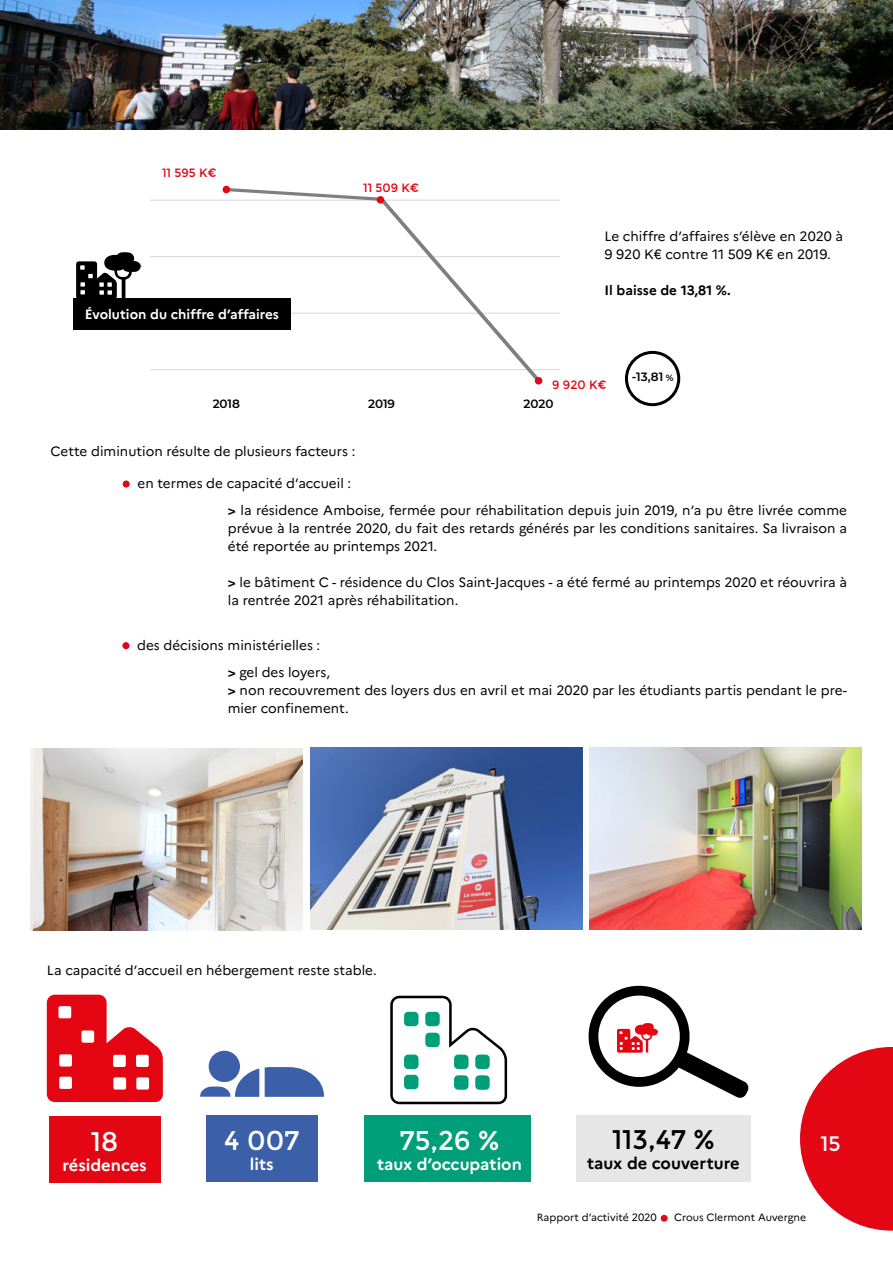
<style>
.page{position:relative;width:893px;height:1263px;background:#fff}
.page>*{position:absolute;margin:0;border:0;box-sizing:border-box;transform-origin:0 0}
.t1{font:54px "Marianne";color:#e30613}
.t2{font:27px "Montserrat";color:#fff}
.t3{font:27px "Montserrat";color:#000}
.t4{font:21px "Montserrat";color:#fff}
.t5{font:700 16.5px "Marianne";color:#fff}
.t6{font:700 16.5px "Marianne";color:#000}
.t7{font:13.5px/18px "Marianne";color:#000}
.t8{font:700 13.5px "Marianne";color:#fff}
.t9{font:700 13.5px "Marianne";color:#000}
.t10{font:12px "Montserrat";color:#e30613}
.t11{font:600 12px "Montserrat";letter-spacing:-.005em;color:#000}
.t12{font:10.5px "Marianne";color:#000}
.s1{font-size:9px}
.s2{font-weight:700}
</style>
<div class="page">
<img style="left:0;top:0;width:893px;height:129px">
<svg style="left:800px;top:1047px;width:93px;height:184px"></svg>
<img style="left:30px;top:749px;width:273px;height:181px">
<img style="left:310px;top:748px;width:272px;height:181px">
<img style="left:590px;top:748px;width:272px;height:181px">
<svg style="left:47px;top:995px;width:116px;height:107px"></svg>
<div style="left:49px;top:1116px;width:112px;height:67px;background:#e30613"></div>
<svg style="left:265px;top:1067px;width:59px;height:30px;background:#5474b4"></svg>
<div style="left:209px;top:1051px;width:31px;height:31px;background:#3b5fa9;border-radius:50%"></div>
<svg style="left:200px;top:1068px;width:59px;height:29px"></svg>
<div style="left:206px;top:1115px;width:112px;height:67px;background:#3b5fa9"></div>
<div style="left:364px;top:1115px;width:167px;height:67px;background:#009f79"></div>
<svg style="left:390px;top:995px;width:118px;height:110px"></svg>
<div style="left:404px;top:1012px;width:14px;height:14px;background:#009f79;border-radius:4px"></div>
<div style="left:425px;top:1012px;width:15px;height:14px;background:#009f79;border-radius:4px"></div>
<div style="left:425px;top:1033px;width:15px;height:14px;background:#009f79;border-radius:4px"></div>
<div style="left:404px;top:1054px;width:14px;height:15px;background:#009f79;border-radius:4px"></div>
<div style="left:404px;top:1075px;width:14px;height:14px;background:#009f79;border-radius:4px"></div>
<div style="left:454px;top:1054px;width:14px;height:15px;background:#009f79;border-radius:4px"></div>
<div style="left:475px;top:1054px;width:15px;height:15px;background:#009f79;border-radius:4px"></div>
<div style="left:454px;top:1075px;width:14px;height:15px;background:#009f79;border-radius:4px"></div>
<div style="left:475px;top:1075px;width:15px;height:15px;background:#009f79;border-radius:4px"></div>
<div style="left:576px;top:1114px;width:175px;height:67px;background:#e6e6e6"></div>
<svg style="left:588px;top:985px;width:161px;height:113px"></svg>
<hr style="left:150px;top:425px;width:409px;height:1px;background:#d9d9d9">
<svg style="left:150px;top:185px;width:409px;height:200px"></svg>
<div style="left:73px;top:298px;width:218px;height:31px;background:#000"></div>
<div style="left:223px;top:186px;width:7px;height:7px;background:#e30613;border-radius:50%"></div>
<div style="left:377px;top:196px;width:7px;height:8px;background:#e30613;border-radius:50%"></div>
<div style="left:535px;top:377px;width:7px;height:8px;background:#e30613;border-radius:50%"></div>
<div style="left:625px;top:351px;width:55px;height:55px;border:3px solid #000;border-radius:50%"></div>
<svg style="left:76px;top:252px;width:66px;height:46px"></svg>
<div style="left:123px;top:480px;width:7px;height:8px;background:#e30613;border-radius:50%"></div>
<div style="left:122px;top:642px;width:7px;height:7px;background:#e30613;border-radius:50%"></div>
<p class="t10" style="left:162px;top:165px;width:56px">11 595 K€</p>
<p class="t8" style="left:85px;top:303px;width:196px">Évolution du chiffre d’affaires</p>
<p class="t10" style="left:363px;top:180px;width:57px">11 509 K€</p>
<p class="t7" style="left:604px;top:226px;width:240px">Le chiffre d’affaires s’élève en 2020 à<br>9 920 K€ contre 11 509 K€ en 2019.</p>
<p class="t9" style="left:604px;top:280px;width:128px">Il baisse de 13,81 %.</p>
<p class="t10" style="left:552px;top:378px;width:56px">9 920 K€</p>
<p class="t11" style="left:632px;top:369px;width:43px">-13,81 <span class="s1">%</span></p>
<p class="t11" style="left:213px;top:395px;width:29px">2018</p>
<p class="t11" style="left:368px;top:395px;width:29px">2019</p>
<p class="t11" style="left:524px;top:395px;width:31px">2020</p>
<p class="t7" style="left:51px;top:441px;width:306px">Cette diminution résulte de plusieurs facteurs :</p>
<p class="t7" style="left:228px;top:469px;width:621px;line-height:26.8px;text-indent:-90px">en termes de capacité d’accueil :<br><span class="s2">&gt;</span> la résidence Amboise, fermée pour réhabilitation depuis juin 2019, n’a pu être livrée comme</p>
<p class="t7" style="left:228px;top:518px;width:621px">prévue à la rentrée 2020, du fait des retards générés par les conditions sanitaires. Sa livraison a été reportée au printemps 2021.</p>
<p class="t7" style="left:228px;top:572px;width:621px"><span class="s2">&gt;</span> le bâtiment C - résidence du Clos Saint-Jacques - a été fermé au printemps 2020 et réouvrira à la rentrée 2021 après réhabilitation.</p>
<p class="t7" style="left:228px;top:630px;width:104px;line-height:26.8px;text-indent:-90px">des décisions ministérielles : <span class="s2">&gt;</span> gel des loyers,</p>
<p class="t7" style="left:228px;top:680px;width:621px"><span class="s2">&gt;</span> non recouvrement des loyers dus en avril et mai 2020 par les étudiants partis pendant le pre&shy;mier confinement.</p>
<p class="t7" style="left:47px;top:960px;width:331px">La capacité d’accueil en hébergement reste stable.</p>
<h2 class="t2" style="left:91px;top:1126px;width:29px">18</h2>
<p class="t5" style="left:63px;top:1152px;width:86px">résidences</p>
<h2 class="t2" style="left:224px;top:1125px;width:77px">4 007</h2>
<p class="t5" style="left:250px;top:1151px;width:25px">lits</p>
<h2 class="t2" style="left:400px;top:1125px;width:101px">75,26 %</h2>
<p class="t5" style="left:377px;top:1151px;width:146px">taux d’occupation</p>
<h2 class="t3" style="left:612px;top:1124px;width:104px">113,47 %</h2>
<p class="t6" style="left:587px;top:1150px;width:154px">taux de couverture</p>
<h3 class="t4" style="left:821px;top:1131px;width:22px">15</h3>
<p class="t12" style="left:537px;top:1209px;width:122px">Rapport d’activité 2020</p>
<h1 class="t1" style="left:657px;top:1160px;width:16px">.</h1>
<p class="t12" style="left:674px;top:1209px;width:133px">Crous Clermont Auvergne</p>
</div>
